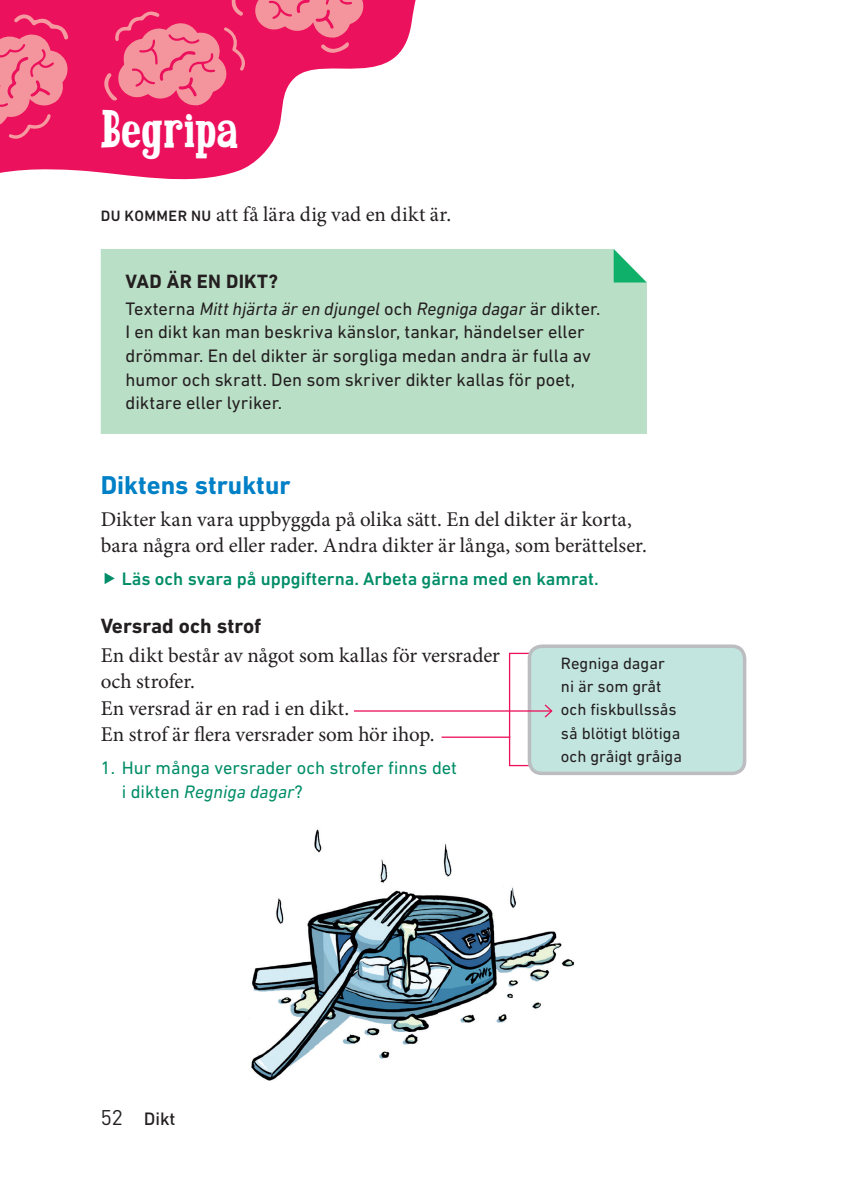
<style>
.page{position:relative;width:847px;height:1194px;background:#fff}
.page>*{position:absolute;margin:0;border:0;box-sizing:border-box;transform-origin:0 0}
.t1{font:49px "Dr Eric";letter-spacing:.005em;color:#fff}
.t2{font:700 26.25px "DIN Next LT Pro";color:#0080c6}
.t3{font:21px/26.2px "Minion Pro";color:#231f20}
.t4{font:700 21px "DIN Next LT Pro";color:#231f20}
.t5{font:700 19.6px "DIN Next LT Pro";color:#231f20}
.t6{font:18.38px/23.6px "DIN Next LT Pro";color:#231f20}
.t7{font:18.38px/23.6px "DIN Next LT Pro";color:#008d68}
.t8{font:500 18.38px "DIN Next LT Pro";color:#008d68}
.t9{font:500 17.5px "DIN Pro";color:#231f20}
.t10{font:16.62px/23.1px "DIN Next LT Pro";color:#231f20}
.t11{font:500 15.22px "DIN Next LT Pro";color:#231f20}
.s1{font-family:"DIN Next LT Pro";font-weight:500;font-size:15.22px}
.s2{font-style:italic}
.s3{font-weight:400;font-size:21px}
</style>
<div class="page">
<svg style="left:0;top:0;width:416px;height:180px;fill:#ec115c"></svg>
<svg style="left:255px;top:0;width:108px;height:53px;background:#f0547c"></svg>
<svg style="left:104px;top:0;width:141px;height:105px;background:#ef4a77"></svg>
<svg style="left:0;top:13px;width:69px;height:126px;background:#ef527c"></svg>
<div style="left:101px;top:249px;width:545px;height:185px;background:#badfc7"></div>
<svg style="left:613px;top:249px;width:33px;height:33px"></svg>
<div style="left:508px;top:652px;width:27px;height:114px;border:1px solid #ec115c"></div>
<div style="left:529px;top:646px;width:215px;height:127px;background:#c3e5df;border-radius:12px"></div>
<div style="left:527px;top:644px;width:219px;height:131px;border:4px solid #bcbdc0;border-radius:12px"></div>
<hr style="left:441px;top:736px;width:69px;height:2px;background:#ec115c">
<hr style="left:354px;top:710px;width:197px;height:1px;background:#ec115c">
<svg style="left:543px;top:704px;width:10px;height:14px"></svg>
<img style="left:251px;top:829px;width:324px;height:252px">
<h1 class="t1" style="left:101px;top:98px;width:139px">Begripa</h1>
<p class="t11" style="left:101px;top:207px;width:55px">Du kommer</p>
<p class="t3" style="left:191px;top:201px;width:262px"><span class="s1">n u</span> att få lära dig vad en dikt är.</p>
<p class="t5" style="left:125px;top:270px;width:112px">Vad är en dikt</p>
<p class="t5" style="left:268px;top:270px;width:11px">?</p>
<p class="t6" style="left:125px;top:296px;width:476px">Texterna <span class="s2">Mitt hjärta är en djungel</span> och <span class="s2">Regniga dagar</span> är dikter.<br>I en dikt kan man beskriva känslor, tankar, händelser eller drömmar. En del dikter är sorgliga medan andra är fulla av humor och skratt. Den som skriver dikter kallas för poet, diktare eller lyriker.</p>
<p class="t2" style="left:101px;top:470px;width:191px">Diktens struktur</p>
<p class="t3" style="left:101px;top:506px;width:547px">Dikter kan vara uppbyggda på olika sätt. En del dikter är korta, bara några ord eller rader. Andra dikter är långa, som berättelser.</p>
<p class="t8" style="left:122px;top:568px;width:478px">Läs och svara på uppgifterna. Arbeta gärna med en kamrat.</p>
<p class="t4" style="left:101px;top:614px;width:162px">Versrad och strof</p>
<p class="t3" style="left:101px;top:642px;width:400px">En dikt består av något som kallas för versrader och strofer.<br>En versrad är en rad i en dikt.<br>En strof är flera versrader som hör ihop.</p>
<p class="t7" style="left:122px;top:756px;width:337px;text-indent:-21px">1. Hur många versrader och strofer finns det i dikten <span class="s2">Regniga dagar</span>?</p>
<p class="t10" style="left:560px;top:652px;width:122px">Regniga dagar ni är som gråt och fiskbullssås så blötigt blötiga och gråigt gråiga</p>
<p class="t9" style="left:101px;top:1106px;width:76px"><span class="s3">52</span> Dikt</p>
</div>
